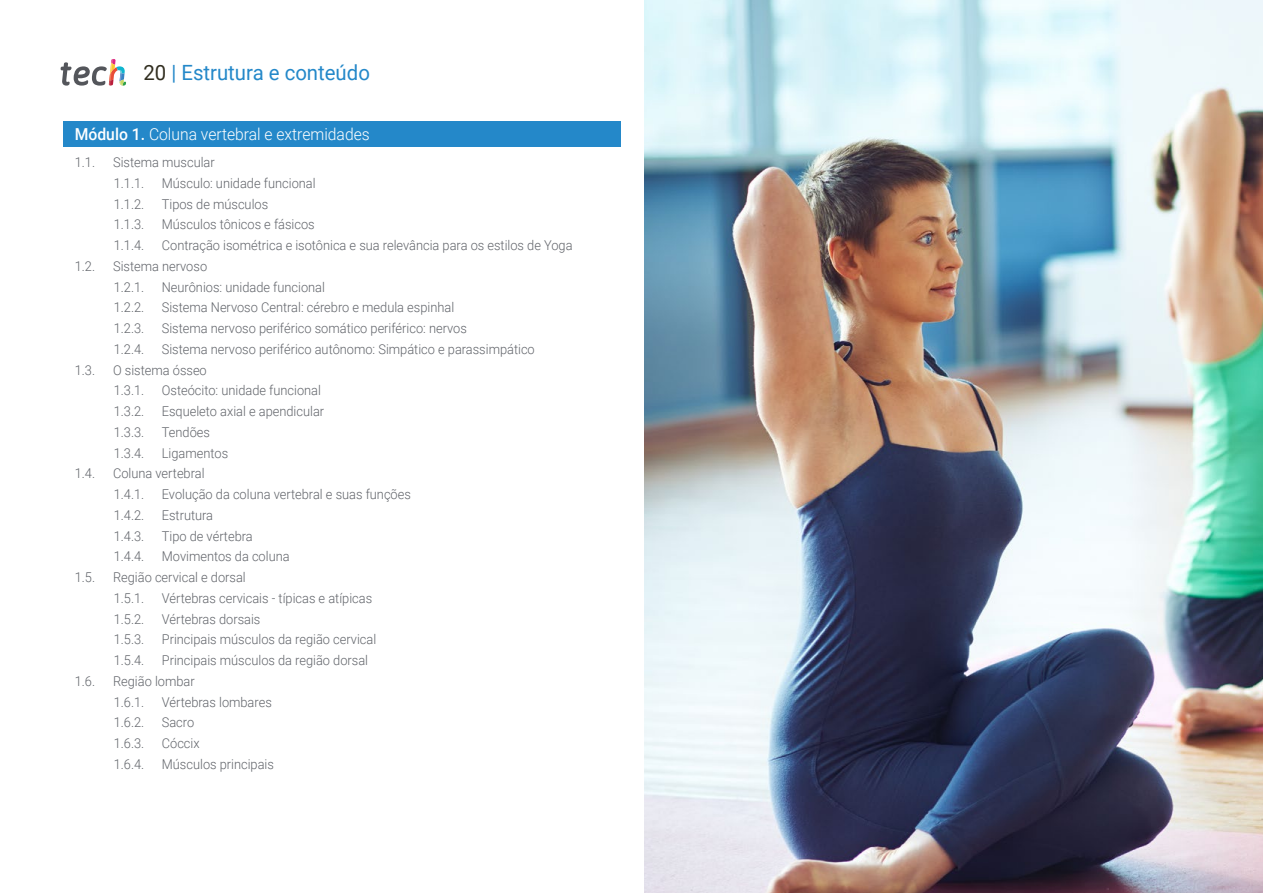
<style>
.page{position:relative;width:1263px;height:893px;background:#fff}
.page>*{position:absolute;margin:0;border:0;box-sizing:border-box;transform-origin:0 0}
.t1{font:21px "Roboto";color:#2488c9}
.t2{font:300 16.5px "Roboto";color:#fff;scale:.95 1}
.t3{font:300 13.5px/20.7px "Roboto";color:#61646a;scale:.95 1}
.s1{color:#312e20}
.s2{font-weight:500}
</style>
<div class="page">
<div style="left:64px;top:121px;width:557px;height:25px;background:#2488c9"></div>
<svg style="left:61px;top:59px;width:65px;height:27px"></svg>
<img style="left:644px;top:0;width:619px;height:893px">
<h1 class="t1" style="left:144px;top:57px;width:228px"><span class="s1">20</span> | Estrutura e conteúdo</h1>
<p class="t2" style="left:75px;top:123px;width:312px"><span class="s2">Módulo 1.</span> Coluna vertebral e extremidades</p>
<p class="t3" style="left:75px;top:151px;width:23px">1.1.</p>
<p class="t3" style="left:113px;top:151px;width:109px">Sistema muscular<br>1.1.1.</p>
<p class="t3" style="left:162px;top:172px;width:163px">Músculo: unidade funcional</p>
<p class="t3" style="left:114px;top:193px;width:34px">1.1.2.</p>
<p class="t3" style="left:162px;top:193px;width:113px">Tipos de músculos</p>
<p class="t3" style="left:114px;top:214px;width:34px">1.1.3.</p>
<p class="t3" style="left:162px;top:214px;width:162px">Músculos tônicos e fásicos</p>
<p class="t3" style="left:114px;top:234px;width:34px">1.1.4.</p>
<p class="t3" style="left:162px;top:234px;width:434px">Contração isométrica e isotônica e sua relevância para os estilos de Yoga</p>
<p class="t3" style="left:75px;top:255px;width:23px">1.2.</p>
<p class="t3" style="left:113px;top:255px;width:101px">Sistema nervoso<br>1.2.1.</p>
<p class="t3" style="left:162px;top:276px;width:173px">Neurônios: unidade funcional</p>
<p class="t3" style="left:114px;top:297px;width:34px">1.2.2.</p>
<p class="t3" style="left:162px;top:297px;width:309px">Sistema Nervoso Central: cérebro e medula espinhal</p>
<p class="t3" style="left:114px;top:317px;width:34px">1.2.3.</p>
<p class="t3" style="left:162px;top:317px;width:323px">Sistema nervoso periférico somático periférico: nervos</p>
<p class="t3" style="left:114px;top:338px;width:34px">1.2.4.</p>
<p class="t3" style="left:162px;top:338px;width:394px">Sistema nervoso periférico autônomo: Simpático e parassimpático</p>
<p class="t3" style="left:75px;top:359px;width:23px">1.3.</p>
<p class="t3" style="left:113px;top:359px;width:100px">O sistema ósseo<br>1.3.1.</p>
<p class="t3" style="left:162px;top:380px;width:169px">Osteócito: unidade funcional</p>
<p class="t3" style="left:114px;top:400px;width:34px">1.3.2.</p>
<p class="t3" style="left:162px;top:400px;width:172px">Esqueleto axial e apendicular</p>
<p class="t3" style="left:114px;top:421px;width:34px">1.3.3.</p>
<p class="t3" style="left:162px;top:421px;width:52px">Tendões</p>
<p class="t3" style="left:114px;top:442px;width:34px">1.3.4.</p>
<p class="t3" style="left:162px;top:442px;width:71px">Ligamentos</p>
<p class="t3" style="left:75px;top:463px;width:23px">1.4.</p>
<p class="t3" style="left:113px;top:463px;width:98px">Coluna vertebral<br>1.4.1.</p>
<p class="t3" style="left:162px;top:483px;width:264px">Evolução da coluna vertebral e suas funções</p>
<p class="t3" style="left:114px;top:504px;width:34px">1.4.2.</p>
<p class="t3" style="left:162px;top:504px;width:56px">Estrutura</p>
<p class="t3" style="left:114px;top:525px;width:34px">1.4.3.</p>
<p class="t3" style="left:162px;top:525px;width:97px">Tipo de vértebra</p>
<p class="t3" style="left:114px;top:546px;width:34px">1.4.4.</p>
<p class="t3" style="left:162px;top:546px;width:136px">Movimentos da coluna</p>
<p class="t3" style="left:75px;top:566px;width:23px">1.5.</p>
<p class="t3" style="left:113px;top:566px;width:141px">Região cervical e dorsal<br>1.5.1.</p>
<p class="t3" style="left:162px;top:587px;width:223px">Vértebras cervicais - típicas e atípicas</p>
<p class="t3" style="left:114px;top:608px;width:34px">1.5.2.</p>
<p class="t3" style="left:162px;top:608px;width:105px">Vértebras dorsais</p>
<p class="t3" style="left:114px;top:629px;width:34px">1.5.3.</p>
<p class="t3" style="left:162px;top:629px;width:227px">Principais músculos da região cervical</p>
<p class="t3" style="left:114px;top:649px;width:34px">1.5.4.</p>
<p class="t3" style="left:162px;top:649px;width:219px">Principais músculos da região dorsal</p>
<p class="t3" style="left:75px;top:670px;width:23px">1.6.</p>
<p class="t3" style="left:113px;top:670px;width:87px">Região lombar<br>1.6.1.</p>
<p class="t3" style="left:162px;top:691px;width:117px">Vértebras lombares</p>
<p class="t3" style="left:114px;top:712px;width:34px">1.6.2.</p>
<p class="t3" style="left:162px;top:712px;width:36px">Sacro</p>
<p class="t3" style="left:114px;top:732px;width:34px">1.6.3.</p>
<p class="t3" style="left:162px;top:732px;width:41px">Cóccix</p>
<p class="t3" style="left:114px;top:753px;width:34px">1.6.4.</p>
<p class="t3" style="left:162px;top:753px;width:120px">Músculos principais</p>
</div>
